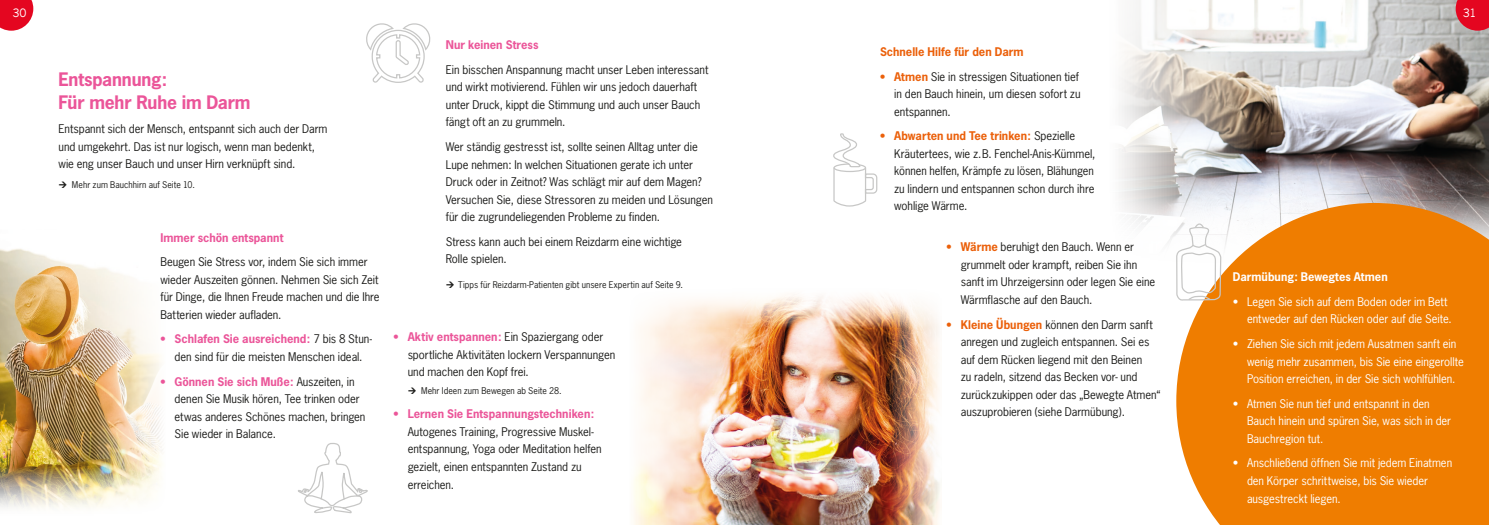
<style>
.page{position:relative;width:1489px;height:525px;background:#fff}
.page>*{position:absolute;margin:0;border:0;box-sizing:border-box;transform-origin:0 0}
.t1{font:700 17.5px/22.5px "News Gothic";letter-spacing:-.01em;color:#eb5599}
.t2{font:11.25px/17.5px "News Gothic";letter-spacing:-.005em;color:#1d1d1b}
.t3{font:11.25px/17.5px "News Gothic";letter-spacing:-.005em;color:#fff}
.t4{font:700 11.25px "News Gothic";color:#eb5599}
.t5{font:700 11.25px "News Gothic";color:#eb600a}
.t6{font:700 11.25px "News Gothic";color:#fff}
.t7{font:11.25px "News Gothic";color:#fff}
.t8{font:8.75px "News Gothic";letter-spacing:.005em;color:#1d1d1b}
.s1{font-weight:700;color:#eb5599}
.s2{font-weight:700;color:#eb600a}
</style>
<div class="page">
<img style="left:1119px;top:0;width:369px;height:242px">
<img style="left:0;top:249px;width:163px;height:259px">
<img style="left:633px;top:295px;width:307px;height:229px">
<div style="left:1180px;top:203px;width:308px;height:321px;background:#ef7d00"></div>
<svg style="left:833px;top:133px;width:45px;height:74px"></svg>
<svg style="left:1174px;top:109px;width:47px;height:333px"></svg>
<svg style="left:298px;top:443px;width:70px;height:71px"></svg>
<svg style="left:366px;top:23px;width:65px;height:60px"></svg>
<svg style="left:0;top:0;width:33px;height:31px"></svg>
<svg style="left:1455px;top:0;width:33px;height:31px"></svg>
<p class="t7" style="left:12px;top:6px;width:16px">30</p>
<p class="t7" style="left:1462px;top:6px;width:15px">31</p>
<h1 class="t1" style="left:58px;top:68px;width:193px">Entspannung:<br>Für mehr Ruhe im Darm</h1>
<p class="t2" style="left:58px;top:120px;width:270px">Entspannt sich der Mensch, entspannt sich auch der Darm und umgekehrt. Das ist nur logisch, wenn man bedenkt, wie eng unser Bauch und unser Hirn verknüpft sind.</p>
<p class="t8" style="left:72px;top:179px;width:124px">Mehr zum Bauchhirn auf Seite 10.</p>
<p class="t4" style="left:160px;top:230px;width:124px">Immer schön entspannt</p>
<p class="t2" style="left:160px;top:253px;width:221px">Beugen Sie Stress vor, indem Sie sich immer wieder Auszeiten gönnen. Nehmen Sie sich Zeit für Dinge, die Ihnen Freude machen und die Ihre Batterien wieder aufladen.</p>
<p class="t2" style="left:160px;top:330px;width:213px;text-align:center"><span class="s1">• Schlafen Sie ausreichend:</span> 7 bis 8 Stun&shy;den sind für die meisten Menschen ideal.</p>
<p class="t2" style="left:175px;top:372px;width:192px;text-indent:-14px"><span class="s1">• Gönnen Sie sich Muße:</span> Auszeiten, in denen Sie Musik hören, Tee trinken oder etwas anderes Schönes machen, bringen Sie wieder in Balance.</p>
<p class="t4" style="left:446px;top:37px;width:94px">Nur keinen Stress</p>
<p class="t2" style="left:446px;top:61px;width:264px">Ein bisschen Anspannung macht unser Leben interessant und wirkt motivierend. Fühlen wir uns jedoch dauerhaft unter Druck, kippt die Stimmung und auch unser Bauch fängt oft an zu grummeln.</p>
<p class="t2" style="left:446px;top:138px;width:269px">Wer ständig gestresst ist, sollte seinen Alltag unter die Lupe nehmen: In welchen Situationen gerate ich unter Druck oder in Zeitnot? Was schlägt mir auf dem Magen?<br>Versuchen Sie, diese Stressoren zu meiden und Lösungen für die zugrundeliegenden Probleme zu finden.</p>
<p class="t2" style="left:446px;top:232px;width:238px">Stress kann auch bei einem Reizdarm eine wichtige<br>Rolle spielen.</p>
<p class="t8" style="left:458px;top:279px;width:226px">Tipps für Reizdarm-Patienten gibt unsere Expertin auf Seite 9.</p>
<p class="t2" style="left:407px;top:328px;width:209px;text-indent:-14px"><span class="s1">• Aktiv entspannen:</span> Ein Spaziergang oder sportliche Aktivitäten lockern Verspannungen und machen den Kopf frei.</p>
<p class="t8" style="left:421px;top:384px;width:142px">Mehr Ideen zum Bewegen ab Seite 28.</p>
<p class="t4" style="left:393px;top:406px;width:202px">• Lernen Sie Entspannungstechniken:</p>
<p class="t2" style="left:407px;top:422px;width:195px">Autogenes Training, Progressive Muskel&shy;entspannung, Yoga oder Meditation helfen gezielt, einen entspannten Zustand zu erreichen.</p>
<p class="t5" style="left:880px;top:44px;width:145px">Schnelle Hilfe für den Darm</p>
<p class="t2" style="left:894px;top:68px;width:188px;text-indent:-14px"><span class="s2">• Atmen</span> Sie in stressigen Situationen tief in den Bauch hinein, um diesen sofort zu entspannen.</p>
<p class="t2" style="left:894px;top:127px;width:203px;text-indent:-14px"><span class="s2">• Abwarten und Tee trinken:</span> Spezielle Kräutertees, wie z.B. Fenchel-Anis-Kümmel, können helfen, Krämpfe zu lösen, Blähungen zu lindern und entspannen schon durch ihre wohlige Wärme.</p>
<p class="t2" style="left:960px;top:238px;width:196px;text-indent:-14px"><span class="s2">• Wärme</span> beruhigt den Bauch. Wenn er grummelt oder krampft, reiben Sie ihn sanft im Uhrzeigersinn oder legen Sie eine Wärmflasche auf den Bauch.</p>
<p class="t2" style="left:960px;top:315px;width:201px;text-indent:-14px"><span class="s2">• Kleine Übungen</span> können den Darm sanft anregen und zugleich entspannen. Sei es auf dem Rücken liegend mit den Beinen<br>zu radeln, sitzend das Becken vor- und zurückzukippen oder das „Bewegte Atmen“ auszuprobieren (siehe Darmübung).</p>
<p class="t6" style="left:1232px;top:269px;width:156px">Darmübung: Bewegtes Atmen</p>
<p class="t3" style="left:1246px;top:293px;width:206px;text-indent:-14px">• Legen Sie sich auf dem Boden oder im Bett entweder auf den Rücken oder auf die Seite.</p>
<p class="t3" style="left:1246px;top:335px;width:218px;text-indent:-14px">• Ziehen Sie sich mit jedem Ausatmen sanft ein wenig mehr zusammen, bis Sie eine eingerollte<br>Position erreichen, in der Sie sich wohlfühlen.</p>
<p class="t3" style="left:1246px;top:394px;width:206px;text-indent:-14px">• Atmen Sie nun tief und entspannt in den<br>Bauch hinein und spüren Sie, was sich in der<br>Bauchregion tut.</p>
<p class="t3" style="left:1246px;top:454px;width:207px;line-height:17.9px;text-indent:-14px">• Anschließend öffnen Sie mit jedem Einatmen den Körper schrittweise, bis Sie wieder ausgestreckt liegen.</p>
</div>
